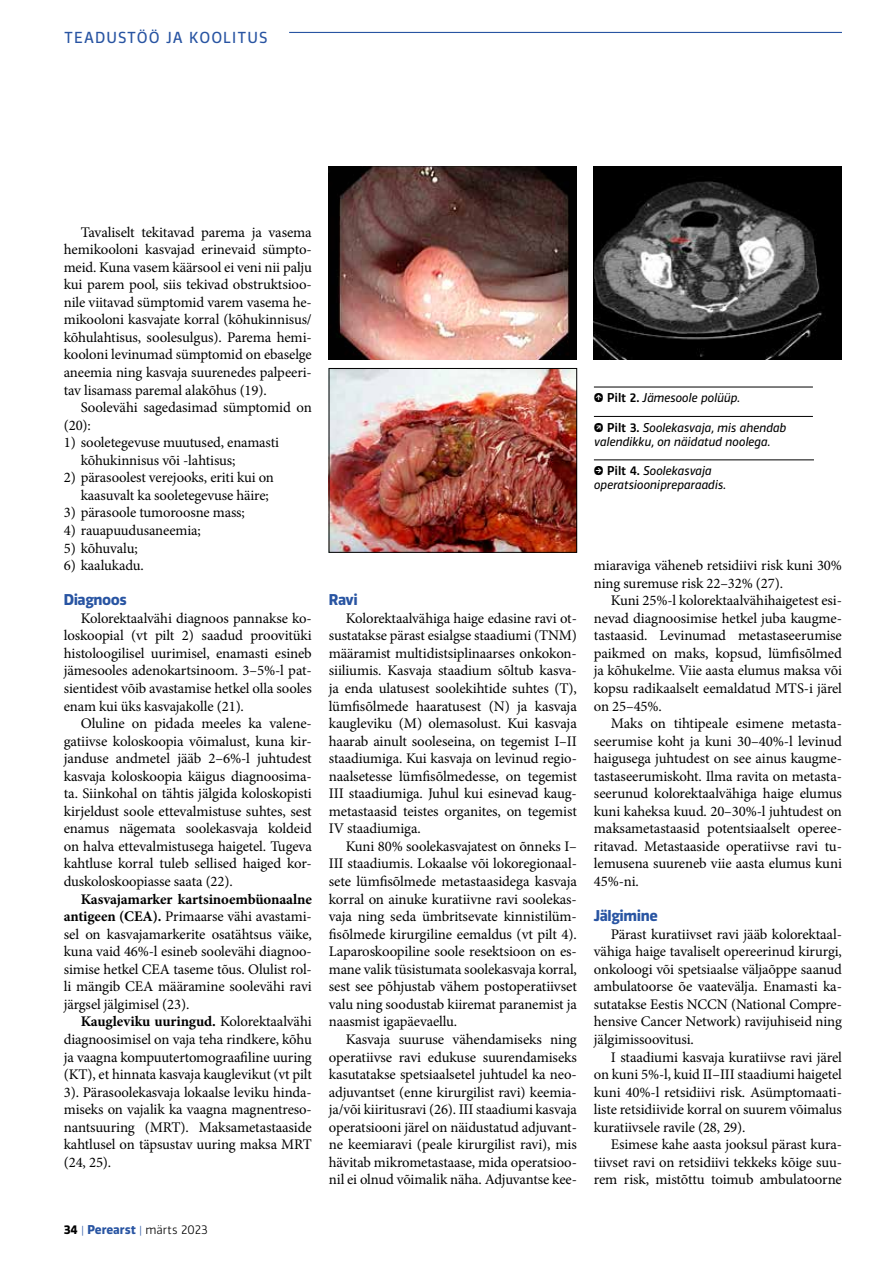
<style>
.page{position:relative;width:893px;height:1263px;background:#fff}
.page>*{position:absolute;margin:0;border:0;box-sizing:border-box;transform-origin:0 0}
.t1{font:15px "Vinkel";letter-spacing:.07em;color:#2854a2}
.t2{font:14.7px/17.5px "Minion Pro";letter-spacing:-.01em;color:#000;text-align:justify}
.t3{font:700 14.7px "Vinkel";letter-spacing:-.03em;color:#2854a2}
.t4{font:italic 12px/14.4px "Vinkel";letter-spacing:-.01em;color:#000;text-align:center}
.t5{font:300 12px "Vinkel";color:#000}
.s1{font-weight:700}
.s2{color:#2854a2}
.s3{font-weight:700;color:#2854a2}
.s4{font-weight:500;font-style:normal}
</style>
<div class="page">
<hr style="left:289px;top:32px;width:553px;height:1px;background:#2854a2">
<hr style="left:594px;top:387px;width:219px;height:1px;background:#000">
<hr style="left:594px;top:460px;width:220px;height:1px;background:#000">
<hr style="left:594px;top:416px;width:219px;height:1px;background:#000">
<img style="left:329px;top:166px;width:248px;height:193px">
<img style="left:594px;top:166px;width:248px;height:193px">
<img style="left:331px;top:370px;width:244px;height:180px">
<div style="left:329px;top:368px;width:248px;height:184px;border:1px solid #000"></div>
<p class="t1" style="left:64px;top:28px;width:205px">TEADUSTÖÖ JA KOOLITUS</p>
<p class="t2" style="left:64px;top:223px;width:250px;text-indent:17px">Tavaliselt tekitavad parema ja vasema hemikooloni kasvajad erinevaid sümpto&shy;meid. Kuna vasem käärsool ei veni nii palju kui parem pool, siis tekivad obstruktsioo&shy;nile viitavad sümptomid varem vasema he&shy;mikooloni kasvajate korral (kõhukinnisus/ kõhulahtisus, soolesulgus). Parema hemi&shy;kooloni levinumad sümptomid on ebaselge aneemia ning kasvaja suurenedes palpeeri&shy;tav lisamass paremal alakõhus (19).</p>
<p class="t2" style="left:64px;top:399px;width:250px;text-indent:17px">Soolevähi sagedasimad sümptomid on (20):</p>
<p class="t2" style="left:81px;top:434px;width:200px;text-indent:-17px">1) sooletegevuse muutused, enamasti kõhukinnisus või -lahtisus;</p>
<p class="t2" style="left:81px;top:469px;width:195px;text-indent:-17px">2) pärasoolest verejooks, eriti kui on kaasuvalt ka sooletegevuse häire;</p>
<p class="t2" style="left:64px;top:504px;width:183px">3) pärasoole tumoroosne mass;</p>
<p class="t2" style="left:64px;top:522px;width:139px">4) rauapuudusaneemia;</p>
<p class="t2" style="left:64px;top:539px;width:75px">5) kõhuvalu;</p>
<p class="t2" style="left:64px;top:557px;width:82px">6) kaalukadu.</p>
<p class="t3" style="left:64px;top:590px;width:65px">Diagnoos</p>
<p class="t2" style="left:64px;top:609px;width:250px;text-indent:17px">Kolorektaalvähi diagnoos pannakse ko&shy;loskoopial (vt pilt 2) saadud proovitüki histoloogilisel uurimisel, enamasti esineb jämesooles adenokartsinoom. 3–5%-l pat&shy;sientidest võib avastamise hetkel olla sooles enam kui üks kasvajakolle (21).</p>
<p class="t2" style="left:64px;top:715px;width:250px;text-indent:17px">Oluline on pidada meeles ka valene&shy;gatiivse koloskoopia võimalust, kuna kir&shy;janduse andmetel jääb 2–6%-l juhtudest kasvaja koloskoopia käigus diagnoosima&shy;ta. Siinkohal on tähtis jälgida koloskopisti kirjeldust soole ettevalmistuse suhtes, sest enamus nägemata soolekasvaja koldeid on halva ettevalmistusega haigetel. Tugeva kahtluse korral tuleb sellised haiged kor&shy;duskoloskoopiasse saata (22).</p>
<p class="t2" style="left:64px;top:890px;width:250px;text-indent:17px"><span class="s1">Kasvajamarker kartsinoembüonaalne antigeen (CEA).</span> Primaarse vähi avastami&shy;sel on kasvajamarkerite osatähtsus väike, kuna vaid 46%-l esineb soolevähi diagnoo&shy;simise hetkel CEA taseme tõus. Olulist rol&shy;li mängib CEA määramine soolevähi ravi järgsel jälgimisel (23).</p>
<p class="t2" style="left:64px;top:1013px;width:250px;text-indent:17px"><span class="s1">Kaugleviku uuringud.</span> Kolorektaalvähi diagnoosimisel on vaja teha rindkere, kõhu ja vaagna kompuutertomograafiline uuring (KT), et hinnata kasvaja kauglevikut (vt pilt 3). Pärasoolekasvaja lokaalse leviku hinda&shy;miseks on vajalik ka vaagna magnentreso&shy;nantsuuring (MRT). Maksametastaaside kahtlusel on täpsustav uuring maksa MRT (24, 25).</p>
<p class="t5" style="left:64px;top:1221px;width:145px"><span class="s1">34</span> <span class="s2">|</span> <span class="s3">Perearst</span> <span class="s2">|</span> märts 2023</p>
<p class="t3" style="left:329px;top:590px;width:31px">Ravi</p>
<p class="t2" style="left:329px;top:609px;width:250px;text-indent:17px">Kolorektaalvähiga haige edasine ravi ot&shy;sustatakse pärast esialgse staadiumi (TNM) määramist multidistsiplinaarses onkokon&shy;siiliumis. Kasvaja staadium sõltub kasva&shy;ja enda ulatusest soolekihtide suhtes (T), lümfisõlmede haaratusest (N) ja kasvaja kaugleviku (M) olemasolust. Kui kasvaja haarab ainult sooleseina, on tegemist I–II staadiumiga. Kui kasvaja on levinud regio&shy;naalsetesse lümfisõlmedesse, on tegemist III staadiumiga. Juhul kui esinevad kaug&shy;metastaasid teistes organites, on tegemist IV staadiumiga.</p>
<p class="t2" style="left:329px;top:837px;width:250px;text-indent:17px">Kuni 80% soolekasvajatest on õnneks I– III staadiumis. Lokaalse või lokoregionaal&shy;sete lümfisõlmede metastaasidega kasvaja korral on ainuke kuratiivne ravi soolekas&shy;vaja ning seda ümbritsevate kinnistilüm&shy;fisõlmede kirurgiline eemaldus (vt pilt 4).<br>Laparoskoopiline soole resektsioon on es&shy;mane valik tüsistumata soolekasvaja korral, sest see põhjustab vähem postoperatiivset valu ning soodustab kiiremat paranemist ja naasmist igapäevaellu.</p>
<p class="t2" style="left:329px;top:1030px;width:250px;text-indent:17px">Kasvaja suuruse vähendamiseks ning operatiivse ravi edukuse suurendamiseks kasutatakse spetsiaalsetel juhtudel ka neo&shy;adjuvantset (enne kirurgilist ravi) keemia&shy;ja/või kiiritusravi (26). III staadiumi kasvaja operatsiooni järel on näidustatud adjuvant&shy;ne keemiaravi (peale kirurgilist ravi), mis hävitab mikrometastaase, mida operatsioo&shy;nil ei olnud võimalik näha. Adjuvantse kee-</p>
<p class="t4" style="left:607px;top:391px;width:134px"><span class="s4">Pilt 2.</span> Jämesoole polüüp.</p>
<p class="t4" style="left:594px;top:420px;width:194px;text-align:left;text-indent:13px"><span class="s4">Pilt 3.</span> Soolekasvaja, mis ahendab valendikku, on näidatud noolega.</p>
<p class="t4" style="left:594px;top:464px;width:133px"><span class="s4">Pilt 4.</span> Soolekasvaja operatsioonipreparaadis.</p>
<p class="t2" style="left:594px;top:557px;width:250px">miaraviga väheneb retsidiivi risk kuni 30% ning suremuse risk 22–32% (27).</p>
<p class="t2" style="left:594px;top:592px;width:250px;text-indent:17px">Kuni 25%-l kolorektaalvähihaigetest esi&shy;nevad diagnoosimise hetkel juba kaugme&shy;tastaasid. Levinumad metastaseerumise paikmed on maks, kopsud, lümfisõlmed ja kõhukelme. Viie aasta elumus maksa või kopsu radikaalselt eemaldatud MTS-i järel on 25–45%.</p>
<p class="t2" style="left:594px;top:715px;width:250px;text-indent:17px">Maks on tihtipeale esimene metasta&shy;seerumise koht ja kuni 30–40%-l levinud haigusega juhtudest on see ainus kaugme&shy;tastaseerumiskoht. Ilma ravita on metasta&shy;seerunud kolorektaalvähiga haige elumus kuni kaheksa kuud. 20–30%-l juhtudest on maksametastaasid potentsiaalselt operee&shy;ritavad. Metastaaside operatiivse ravi tu&shy;lemusena suureneb viie aasta elumus kuni 45%-ni.</p>
<p class="t3" style="left:594px;top:906px;width:65px">Jälgimine</p>
<p class="t2" style="left:594px;top:925px;width:250px;text-indent:17px">Pärast kuratiivset ravi jääb kolorektaal&shy;vähiga haige tavaliselt opereerinud kirurgi, onkoloogi või spetsiaalse väljaõppe saanud ambulatoorse õe vaatevälja. Enamasti ka&shy;sutatakse Eestis NCCN (National Compre&shy;hensive Cancer Network) ravijuhiseid ning jälgimissoovitusi.</p>
<p class="t2" style="left:594px;top:1048px;width:250px;text-indent:17px">I staadiumi kasvaja kuratiivse ravi järel on kuni 5%-l, kuid II–III staadiumi haigetel kuni 40%-l retsidiivi risk. Asümptomaati&shy;liste retsidiivide korral on suurem võimalus kuratiivsele ravile (28, 29).</p>
<p class="t2" style="left:594px;top:1136px;width:250px;text-indent:17px">Esimese kahe aasta jooksul pärast kura&shy;tiivset ravi on retsidiivi tekkeks kõige suu&shy;rem risk, mistõttu toimub ambulatoorne</p>
</div>
